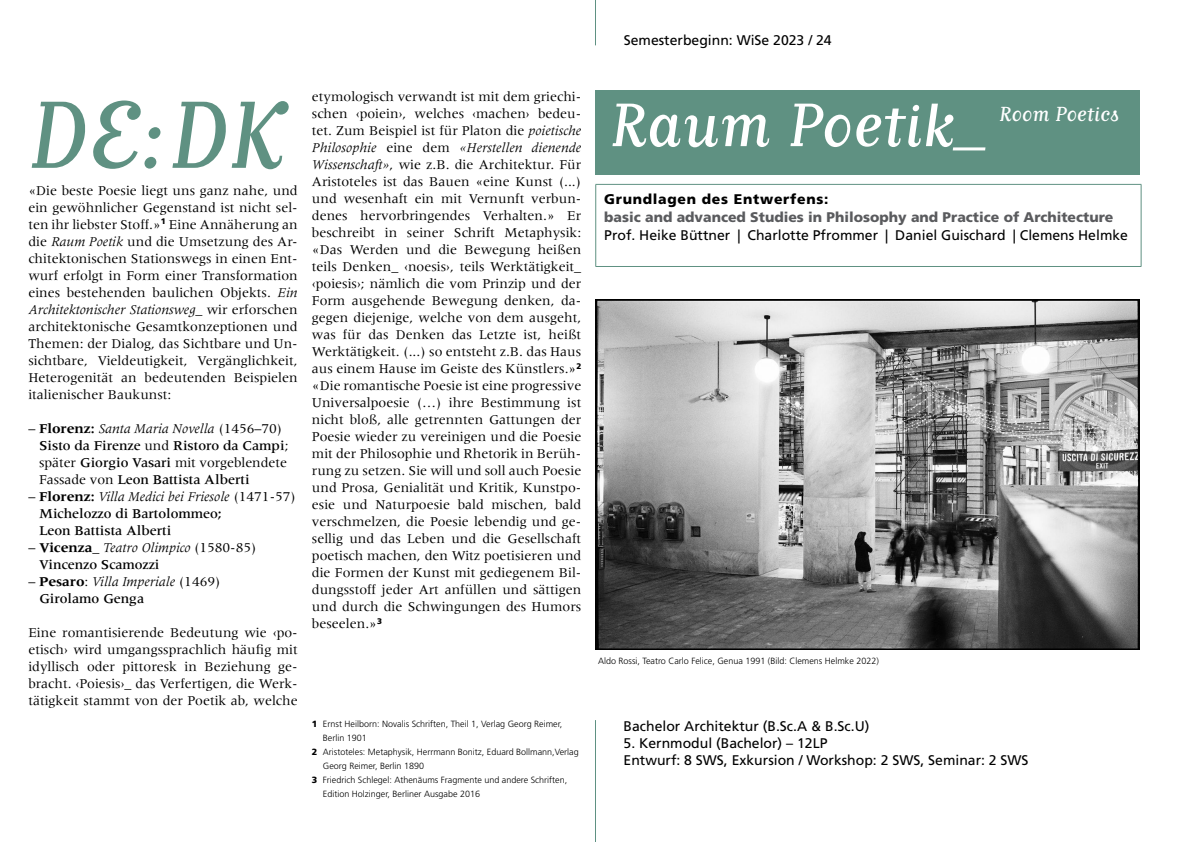
<style>
.page{position:relative;width:1191px;height:842px;background:#fff}
.page>*{position:absolute;margin:0;border:0;box-sizing:border-box;transform-origin:0 0}
.t1{font:112px "Matrix Script";color:#5f9182}
.t2{font:72px "Matrix Script";color:#fff}
.t3{font:24px "Matrix Script";color:#fff}
.t4{font:14px/17px "Meridien";color:#000;text-align:justify}
.t5{font:500 14px/17px "Meridien";letter-spacing:-.005em;color:#000}
.t6{font:14px/17px "Frutiger";color:#000}
.t7{font:900 14px "Frutiger";color:#5a5b5e}
.t8{font:italic 14px/17px "Meridien";letter-spacing:-.005em;color:#000}
.t9{font:900 14px "Frutiger";letter-spacing:.05em;color:#000}
.t10{font:300 9px "Frutiger";color:#000}
.s1{font-style:italic}
.s2{font-weight:400}
.s3{font-weight:700}
.s4{font-weight:400;font-style:italic}
.s5{font-style:normal}
.s6{font-weight:700;font-style:normal}
.s7{font-weight:500;font-style:normal}
.s8{font-weight:900}
</style>
<div class="page">
<div style="left:595px;top:90px;width:544px;height:85px;background:#5f9182"></div>
<hr style="left:595px;top:185px;width:1px;height:81px;background:#5f9182">
<hr style="left:595px;top:184px;width:546px;height:1px;background:#5f9182">
<hr style="left:1140px;top:185px;width:1px;height:81px;background:#5f9182">
<hr style="left:595px;top:266px;width:546px;height:1px;background:#5f9182">
<hr style="left:595px;top:0;width:1px;height:45px;background:#5f9182">
<hr style="left:595px;top:720px;width:1px;height:122px;background:#5f9182">
<img style="left:595px;top:299px;width:544px;height:350px">
<p class="t6" style="left:624px;top:32px;width:209px">Semesterbeginn: WiSe 2023 / 24</p>
<h1 class="t1" style="left:28px;top:80px;width:257px">DE:DK</h1>
<p class="t4" style="left:28px;top:182px;width:271px">«Die beste Poesie liegt uns ganz nahe, und ein gewöhnlicher Gegenstand ist nicht sel&shy;ten ihr liebster Stoff.»<sup>1</sup> Eine Annäherung an die <span class="s1">Raum Poetik</span> und die Umsetzung des Ar&shy;chitektonischen Stationswegs in einen Ent&shy;wurf erfolgt in Form einer Transformation eines bestehenden baulichen Objekts. <span class="s1">Ein Architektonischer Stationsweg_</span> wir erforschen architektonische Gesamtkonzeptionen und Themen: der Dialog, das Sichtbare und Un&shy;sichtbare, Vieldeutigkeit, Vergänglichkeit, Heterogenität an bedeutenden Beispielen italienischer Baukunst:</p>
<p class="t5" style="left:39px;top:420px;width:251px;text-indent:-11px"><span class="s2">–</span> <span class="s3">Florenz:</span> <span class="s4">Santa Maria Novella</span> <span class="s2">(1456–70)<br></span>Sisto da Firenze <span class="s2">und</span> Ristoro da Campi<span class="s2">; später</span> Giorgio Vasari <span class="s2">mit vorgeblendete Fassade von</span> Leon Battista Alberti</p>
<p class="t5" style="left:39px;top:488px;width:258px;text-indent:-11px"><span class="s2">–</span> <span class="s3">Florenz:</span> <span class="s4">Villa Medici bei Friesole</span> <span class="s2">(1471-57)<br></span>Michelozzo di Bartolommeo;<br>Leon Battista Alberti</p>
<p class="t5" style="left:39px;top:539px;width:219px;text-indent:-11px"><span class="s2">–</span> <span class="s3">Vicenza</span><span class="s2">_</span> <span class="s4">Teatro Olimpico</span> <span class="s2">(1580-85)<br></span>Vincenzo Scamozzi</p>
<p class="t8" style="left:39px;top:573px;width:183px;text-indent:-11px"><span class="s5">–</span> <span class="s6">Pesaro</span><span class="s5">:</span> Villa Imperiale <span class="s5">(1469)<br></span><span class="s7">Girolamo Genga</span></p>
<p class="t4" style="left:28px;top:624px;width:271px">Eine romantisierende Bedeutung wie ‹po&shy;etisch› wird umgangssprachlich häufig mit idyllisch oder pittoresk in Beziehung ge&shy;bracht. ‹Poiesis›_ das Verfertigen, die Werk&shy;tätigkeit stammt von der Poetik ab, welche</p>
<p class="t4" style="left:312px;top:88px;width:271px">etymologisch verwandt ist mit dem griechi&shy;schen ‹poiein›, welches ‹machen› bedeu&shy;tet. Zum Beispiel ist für Platon die <span class="s1">poietische Philosophie</span> eine dem <span class="s1">«Herstellen dienende Wissenschaft»</span>, wie z.B. die Architektur. Für Aristoteles ist das Bauen «eine Kunst (...) und wesenhaft ein mit Vernunft verbun&shy;denes hervorbringendes Verhalten.» Er beschreibt in seiner Schrift Metaphysik: «Das Werden und die Bewegung heißen teils Denken_ ‹noesis›, teils Werktätigkeit_ ‹poiesis›; nämlich die vom Prinzip und der Form ausgehende Bewegung denken, da&shy;gegen diejenige, welche von dem ausgeht, was für das Denken das Letzte ist, heißt Werktätigkeit. (...) so entsteht z.B. das Haus aus einem Hause im Geiste des Künstlers.»<sup>2 </sup>«Die romantische Poesie ist eine progressive Universalpoesie (…) ihre Bestimmung ist nicht bloß, alle getrennten Gattungen der Poesie wieder zu vereinigen und die Poesie mit der Philosophie und Rhetorik in Berüh&shy;rung zu setzen. Sie will und soll auch Poesie und Prosa, Genialität und Kritik, Kunstpo&shy;esie und Naturpoesie bald mischen, bald verschmelzen, die Poesie lebendig und ge&shy;sellig und das Leben und die Gesellschaft poetisch machen, den Witz poetisieren und die Formen der Kunst mit gediegenem Bil&shy;dungsstoff jeder Art anfüllen und sättigen und durch die Schwingungen des Humors beseelen.»<sup>3</sup></p>
<p class="t10" style="left:312px;top:719px;width:252px"><span class="s8">1</span> Ernst Heilborn: Novalis Schriften, Theil 1, Verlag Georg Reimer,</p>
<p class="t10" style="left:323px;top:733px;width:46px">Berlin 1901</p>
<p class="t10" style="left:312px;top:747px;width:268px"><span class="s8">2</span> Aristoteles: Metaphysik, Herrmann Bonitz, Eduard Bollmann,Verlag</p>
<p class="t10" style="left:323px;top:761px;width:103px">Georg Reimer, Berlin 1890</p>
<p class="t10" style="left:312px;top:775px;width:257px"><span class="s8">3</span> Friedrich Schlegel: Athenäums Fragmente und andere Schriften,</p>
<p class="t10" style="left:323px;top:789px;width:159px">Edition Holzinger, Berliner Ausgabe 2016</p>
<h2 class="t2" style="left:609px;top:90px;width:379px">Raum Poetik_</h2>
<h3 class="t3" style="left:999px;top:102px;width:121px">Room Poetics</h3>
<p class="t9" style="left:604px;top:191px;width:226px">Grundlagen des Entwerfens:</p>
<p class="t7" style="left:604px;top:209px;width:510px">basic and advanced Studies in Philosophy and Practice of Architecture</p>
<p class="t6" style="left:604px;top:227px;width:525px">Prof. Heike Büttner | Charlotte Pfrommer | Daniel Guischard | Clemens Helmke</p>
<p class="t10" style="left:598px;top:656px;width:282px">Aldo Rossi, Teatro Carlo Felice, Genua 1991 (Bild: Clemens Helmke 2022)</p>
<p class="t6" style="left:623px;top:717px;width:247px">Bachelor Architektur (B.Sc.A &amp; B.Sc.U)</p>
<p class="t6" style="left:623px;top:734px;width:406px">5. Kernmodul (Bachelor) – 12LP<br>Entwurf: 8 SWS, Exkursion / Workshop: 2 SWS, Seminar: 2 SWS</p>
</div>
